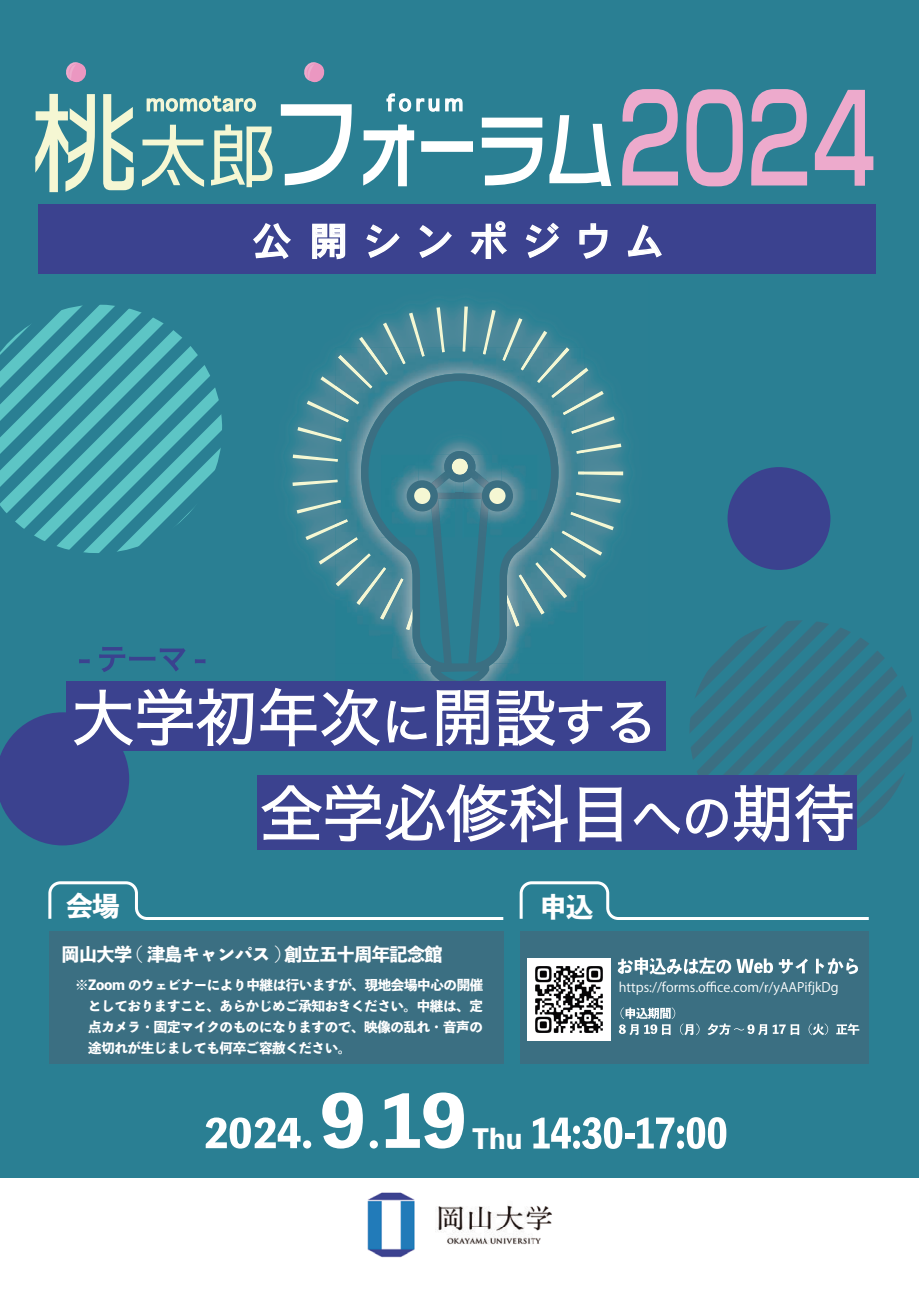
<style>
.page{position:relative;width:919px;height:1289px;background:#fff}
.page>*{position:absolute;margin:0;border:0;box-sizing:border-box;transform-origin:0 0}
.t1{font:39px "Osaka";letter-spacing:.455em;color:#fff}
.t2{font:30px "Hira Kaku Pro W3";color:#3b428f}
.t3{font:27px "Toppan Bunkyu Midashi Go Std N EB";color:#fff}
.t4{font:26.55px "Toppan Bunkyu Midashi Go Std N EB";color:#fff}
.t5{font:21px "Osaka";letter-spacing:.04em;color:#fff}
.t6{font:18px "Toppan Bunkyu Midashi Go Std N EB";letter-spacing:-.025em;color:#fff}
.t7{font:13.5px/21px "Toppan Bunkyu Midashi Go Std N EB";letter-spacing:-.025em;color:#fff;text-align:justify}
.t8{font:13.05px "Koz Go Pr 6 N";color:#fff}
</style>
<div class="page">
<div style="left:0;top:0;width:918px;height:1177px;background:#2a7f93"></div>
<svg style="left:0;top:304px;width:222px;height:147px"></svg>
<svg style="left:292px;top:306px;width:331px;height:145px"></svg>
<img style="left:335px;top:348px;width:249px;height:103px">
<svg style="left:361px;top:373px;width:197px;height:78px"></svg>
<img style="left:418px;top:425px;width:83px;height:26px">
<svg style="left:146px;top:95px;width:111px;height:17px"></svg>
<svg style="left:386px;top:93px;width:77px;height:19px"></svg>
<svg style="left:533px;top:1117px;width:89px;height:32px"></svg>
<div style="left:625px;top:1133px;width:9px;height:5px;background:#fff"></div>
<svg style="left:637px;top:1117px;width:89px;height:31px"></svg>
<svg style="left:206px;top:1117px;width:94px;height:31px"></svg>
<div style="left:303px;top:1140px;width:8px;height:8px;background:#fff;border-radius:50%"></div>
<svg style="left:322px;top:1092px;width:41px;height:56px"></svg>
<div style="left:369px;top:1140px;width:9px;height:8px;background:#fff;border-radius:50%"></div>
<svg style="left:384px;top:1092px;width:80px;height:56px"></svg>
<svg style="left:853px;top:638px;width:60px;height:210px"></svg>
<img style="left:337px;top:1177px;width:245px;height:81px">
<svg style="left:66px;top:62px;width:20px;height:21px"></svg>
<svg style="left:304px;top:62px;width:21px;height:21px"></svg>
<svg style="left:35px;top:94px;width:99px;height:98px"></svg>
<svg style="left:142px;top:125px;width:62px;height:62px"></svg>
<svg style="left:211px;top:124px;width:61px;height:63px"></svg>
<svg style="left:280px;top:104px;width:72px;height:82px"></svg>
<svg style="left:363px;top:124px;width:52px;height:63px"></svg>
<div style="left:421px;top:141px;width:52px;height:11px;background:#fff;border:3px solid #fff"></div>
<svg style="left:481px;top:115px;width:131px;height:71px"></svg>
<svg style="left:622px;top:89px;width:252px;height:98px"></svg>
<div style="left:257px;top:775px;width:599px;height:75px;background:#3b428f"></div>
<svg style="left:0;top:451px;width:853px;height:394px"></svg>
<svg style="left:48px;top:881px;width:456px;height:39px"></svg>
<div style="left:520px;top:931px;width:348px;height:132px;background:#3b6f82"></div>
<div style="left:49px;top:931px;width:454px;height:132px;background:#3b6f82"></div>
<svg style="left:519px;top:881px;width:350px;height:39px"></svg>
<img style="left:528px;top:958px;width:82px;height:82px">
<div style="left:39px;top:204px;width:837px;height:69px;background:#3b428f"></div>
<svg style="left:253px;top:223px;width:38px;height:36px"></svg>
<svg style="left:312px;top:223px;width:34px;height:37px"></svg>
<svg style="left:366px;top:224px;width:34px;height:34px"></svg>
<svg style="left:419px;top:225px;width:33px;height:33px"></svg>
<svg style="left:470px;top:221px;width:37px;height:38px"></svg>
<svg style="left:526px;top:222px;width:33px;height:36px"></svg>
<svg style="left:579px;top:223px;width:29px;height:36px"></svg>
<svg style="left:627px;top:224px;width:35px;height:34px"></svg>
<svg style="left:617px;top:957px;width:190px;height:17px"></svg>
<svg style="left:815px;top:958px;width:43px;height:16px"></svg>
<svg style="left:618px;top:1007px;width:81px;height:28px"></svg>
<svg style="left:707px;top:1023px;width:92px;height:12px"></svg>
<svg style="left:808px;top:1023px;width:20px;height:12px"></svg>
<svg style="left:836px;top:1023px;width:23px;height:11px"></svg>
<h3 class="t5" style="left:146px;top:90px;width:112px">momotaro</h3>
<h3 class="t5" style="left:386px;top:90px;width:78px">forum</h3>
<h1 class="t1" style="left:252px;top:215px;width:411px">公開シンポジウム</h1>
<h2 class="t2" style="left:79px;top:632px;width:128px">- テーマ -</h2>
<h3 class="t3" style="left:66px;top:884px;width:55px">会場</h3>
<h3 class="t3" style="left:540px;top:885px;width:55px">申込</h3>
<h3 class="t6" style="left:62px;top:940px;width:382px">岡山大学 ( 津島キャンパス ) 創立五十周年記念館</h3>
<p class="t7" style="left:75px;top:973px;width:410px">※Zoom のウェビナーにより中継は行いますが、現地会場中心の開催</p>
<p class="t8" style="left:618px;top:980px;width:221px">https://forms.office.com/r/yAAPifjkDg</p>
<p class="t7" style="left:75px;top:994px;width:409px">　としておりますこと、あらかじめご承知おきください。中継は、定　点カメラ・固定マイクのものになりますので、映像の乱れ・音声の　途切れが生じましても何卒ご容赦ください。</p>
<h3 class="t4" style="left:472px;top:1118px;width:52px">Thu</h3>
</div>
